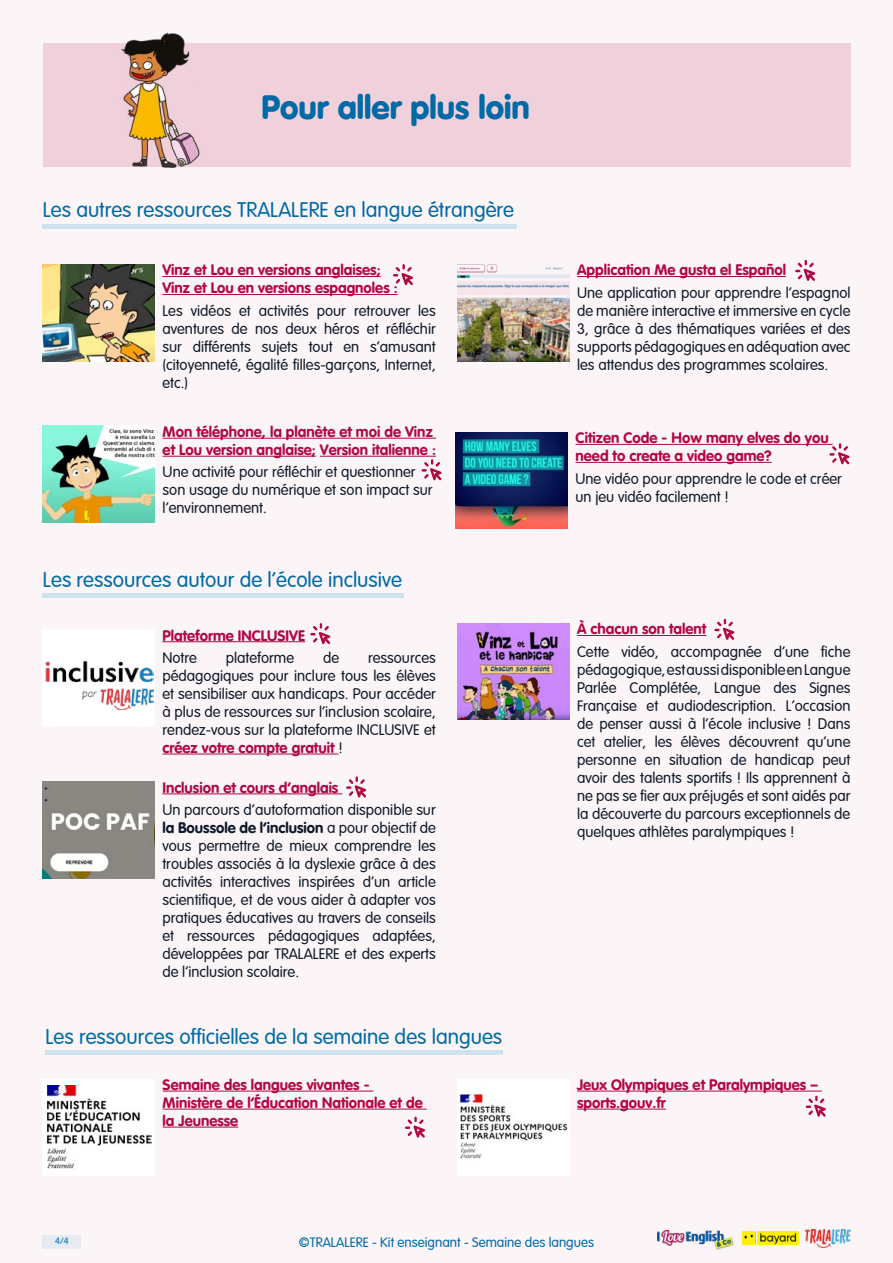
<style>
.page{position:relative;width:893px;height:1263px;background:#fbf5f7}
.page>*{position:absolute;margin:0;border:0;box-sizing:border-box;transform-origin:0 0}
.t1{font:900 33px "VAG Rounded";color:#006aa6}
.t2{font:300 21px "VAG Rounded";color:#006aa6}
.t3{font:300 15px/18px "VAG Rounded";color:#0e1929;text-align:justify}
.t4{font:700 15px/18px "VAG Rounded";color:#b10745}
.t5{font:300 13.5px "VAG Rounded";color:#006aa6}
.t6{font:300 9px "VAG Rounded";color:#006aa6}
.s1{font-weight:700;color:#b10745}
.s2{font-weight:700}
</style>
<div class="page">
<div style="left:43px;top:1235px;width:38px;height:13px;background:#e5ebf1"></div>
<img style="left:657px;top:1230px;width:77px;height:20px">
<img style="left:806px;top:1229px;width:45px;height:18px">
<img style="left:742px;top:1231px;width:57px;height:13px">
<div style="left:42px;top:224px;width:475px;height:5px;background:#cee1ec"></div>
<hr style="left:162px;top:276px;width:219px;height:1px;background:#b10745">
<hr style="left:162px;top:294px;width:236px;height:1px;background:#b10745">
<img style="left:42px;top:264px;width:113px;height:97px">
<svg style="left:393px;top:264px;width:20px;height:21px"></svg>
<hr style="left:577px;top:276px;width:209px;height:1px;background:#b10745">
<img style="left:457px;top:264px;width:112px;height:97px">
<hr style="left:163px;top:438px;width:273px;height:1px;background:#b10745">
<hr style="left:163px;top:456px;width:153px;height:1px;background:#b10745">
<hr style="left:320px;top:456px;width:116px;height:1px;background:#b10745">
<img style="left:43px;top:426px;width:112px;height:97px">
<hr style="left:576px;top:444px;width:257px;height:1px;background:#b10745">
<hr style="left:576px;top:462px;width:196px;height:1px;background:#b10745">
<img style="left:456px;top:432px;width:112px;height:97px">
<svg style="left:795px;top:260px;width:20px;height:21px"></svg>
<div style="left:43px;top:43px;width:808px;height:123px;background:#f0d0db"></div>
<img style="left:103px;top:32px;width:112px;height:136px">
<svg style="left:422px;top:459px;width:20px;height:21px"></svg>
<svg style="left:829px;top:443px;width:20px;height:21px"></svg>
<hr style="left:43px;top:594px;width:361px;height:4px;background:#cee1ec">
<hr style="left:162px;top:641px;width:143px;height:1px;background:#b10745">
<hr style="left:162px;top:754px;width:176px;height:1px;background:#b10745">
<div style="left:43px;top:629px;width:112px;height:97px;background:#fff"></div>
<img style="left:45px;top:660px;width:108px;height:49px">
<svg style="left:310px;top:623px;width:20px;height:21px"></svg>
<hr style="left:577px;top:635px;width:129px;height:1px;background:#b10745">
<img style="left:457px;top:623px;width:112px;height:97px">
<hr style="left:162px;top:793px;width:180px;height:1px;background:#b10745">
<img style="left:42px;top:781px;width:113px;height:97px">
<div style="left:45px;top:1050px;width:458px;height:5px;background:#cee1ec"></div>
<hr style="left:163px;top:1091px;width:211px;height:1px;background:#b10745">
<hr style="left:163px;top:1109px;width:264px;height:1px;background:#b10745">
<hr style="left:163px;top:1127px;width:75px;height:1px;background:#b10745">
<div style="left:43px;top:1079px;width:112px;height:96px;background:#fff"></div>
<img style="left:47px;top:1086px;width:105px;height:82px">
<hr style="left:577px;top:1091px;width:245px;height:1px;background:#b10745">
<hr style="left:577px;top:1109px;width:89px;height:1px;background:#b10745">
<div style="left:457px;top:1079px;width:112px;height:96px;background:#fff"></div>
<img style="left:459px;top:1093px;width:109px;height:66px">
<svg style="left:714px;top:619px;width:20px;height:21px"></svg>
<svg style="left:346px;top:776px;width:20px;height:21px"></svg>
<svg style="left:405px;top:1117px;width:20px;height:21px"></svg>
<svg style="left:806px;top:1096px;width:20px;height:21px"></svg>
<h1 class="t1" style="left:261px;top:93px;width:270px">Pour aller plus loin</h1>
<h2 class="t2" style="left:43px;top:201px;width:473px">Les autres ressources TRALALERE en langue étrangère</h2>
<p class="t4" style="left:162px;top:262px;width:237px">Vinz et Lou en versions anglaises;<br>Vinz et Lou en versions espagnoles :</p>
<p class="t3" style="left:162px;top:302px;width:275px">Les vidéos et activités pour retrouver les aventures de nos deux héros et réfléchir sur différents sujets tout en s’amusant (citoyenneté, égalité filles-garçons, Internet, etc.)</p>
<p class="t4" style="left:163px;top:424px;width:275px">Mon téléphone, la planète et moi de Vinz et Lou version anglaise; Version italienne :</p>
<p class="t3" style="left:163px;top:464px;width:271px;text-align:left">Une activité pour réfléchir et questionner son usage du numérique et son impact sur l’environnement.</p>
<h2 class="t2" style="left:43px;top:570px;width:361px">Les ressources autour de l’école inclusive</h2>
<p class="t4" style="left:162px;top:627px;width:144px">Plateforme INCLUSIVE</p>
<p class="t3" style="left:162px;top:650px;width:36px">Notre</p>
<p class="t3" style="left:226px;top:650px;width:70px">plateforme</p>
<p class="t3" style="left:323px;top:650px;width:18px">de</p>
<p class="t3" style="left:162px;top:650px;width:275px;text-indent:206px">ressources pédagogiques pour inclure tous les élèves et sensibiliser aux handicaps. Pour accéder à plus de ressources sur l’inclusion scolaire, rendez-vous sur la plateforme INCLUSIVE et <span class="s1">créez votre compte gratuit</span> !</p>
<p class="t4" style="left:162px;top:779px;width:177px">Inclusion et cours d’anglais</p>
<p class="t3" style="left:162px;top:802px;width:275px">Un parcours d’autoformation disponible sur <span class="s2">la Boussole de l’inclusion</span> a pour objectif de vous permettre de mieux comprendre les troubles associés à la dyslexie grâce à des activités interactives inspirées d’un article scientifique, et de vous aider à adapter vos pratiques éducatives au travers de conseils et ressources pédagogiques adaptées, développées par TRALALERE et des experts de l’inclusion scolaire.</p>
<p class="t4" style="left:577px;top:262px;width:210px">Application Me gusta el Español</p>
<p class="t3" style="left:577px;top:284px;width:275px">Une application pour apprendre l’espagnol de manière interactive et immersive en cycle 3, grâce à des thématiques variées et des supports pédagogiques en adéquation avec les attendus des programmes scolaires.</p>
<p class="t4" style="left:576px;top:430px;width:255px">Citizen Code - How many elves do you need to create a video game?</p>
<p class="t3" style="left:576px;top:470px;width:268px">Une vidéo pour apprendre le code et créer un jeu vidéo facilement !</p>
<p class="t4" style="left:577px;top:621px;width:131px">À chacun son talent</p>
<p class="t3" style="left:577px;top:643px;width:275px">Cette vidéo, accompagnée d’une fiche pédagogique, est aussi disponible en Langue Parlée Complétée, Langue des Signes Française et audiodescription. L’occasion de penser aussi à l’école inclusive ! Dans cet atelier, les élèves découvrent qu’une personne en situation de handicap peut avoir des talents sportifs ! Ils apprennent à ne pas se fier aux préjugés et sont aidés par la découverte du parcours exceptionnels de quelques athlètes paralympiques !</p>
<h2 class="t2" style="left:45px;top:1027px;width:458px">Les ressources officielles de la semaine des langues</h2>
<p class="t4" style="left:163px;top:1076px;width:262px">Semaine des langues vivantes -<br>Ministère de l’Éducation Nationale et de la Jeunesse</p>
<p class="t4" style="left:577px;top:1076px;width:242px">Jeux Olympiques et Paralympiques – sports.gouv.fr</p>
<p class="t6" style="left:55px;top:1237px;width:15px">4/4</p>
<p class="t5" style="left:299px;top:1236px;width:297px">©TRALALERE - Kit enseignant - Semaine des langues</p>
</div>
